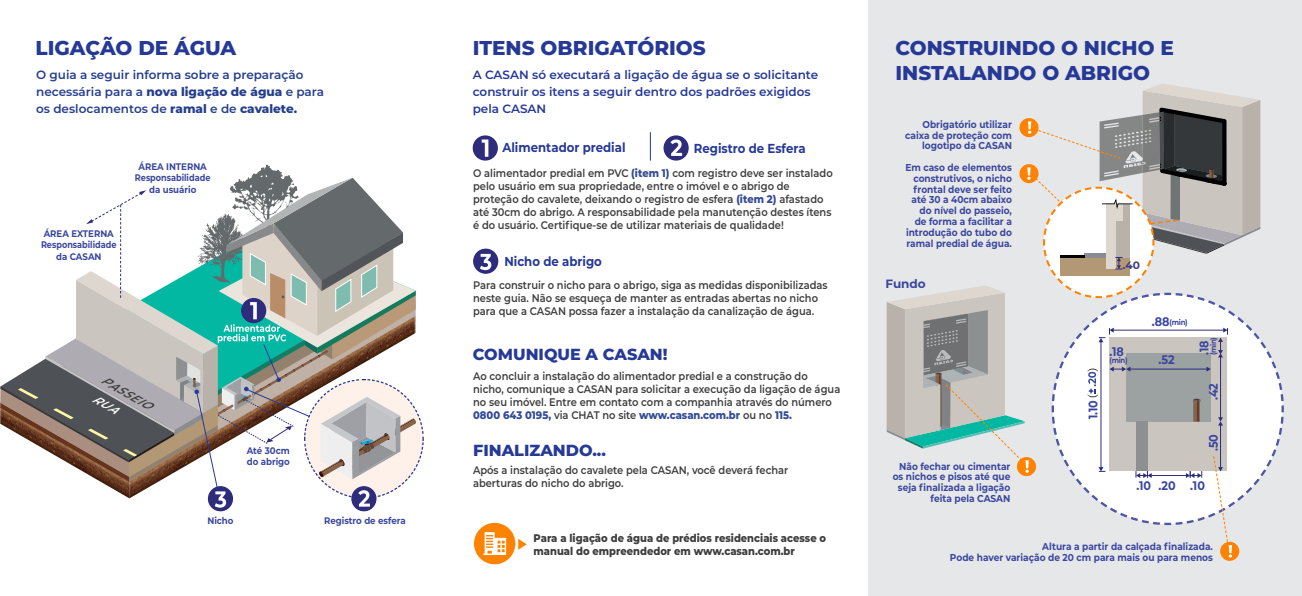
<style>
.page{position:relative;width:1302px;height:596px;background:#fff}
.page>*{position:absolute;margin:0;border:0;box-sizing:border-box;transform-origin:0 0}
.t1{font:800 20px/24.8px "Montserrat";color:#263996}
.t2{font:800 16px "Montserrat";color:#263996}
.t3{font:700 13px "Montserrat";color:#263996;scale:.9 1}
.t4{font:700 12.4px "Montserrat";color:#3a479e;scale:.9 1}
.t5{font:600 12px/16.8px "Montserrat";color:#253f8e}
.t6{font:600 12px/16.8px "Montserrat";color:#263996}
.t7{font:700 12px "Montserrat";color:#3a479e}
.t8{font:italic 600 11.3px "Montserrat";color:#3e3e3f}
.t9{font:600 11px/13px "Montserrat";color:#3e3e3f;scale:.9 1}
.t10{font:800 11px/13px "Montserrat";color:#3e3e3f;scale:.9 1}
.t11{font:700 10.7px "Montserrat";color:#3e3b84}
.t12{font:700 10px/10.8px "Montserrat";color:#3a479e;text-align:right;scale:.9 1}
.t13{font:700 9.5px "Montserrat";color:#3a479e;scale:.9 1}
.t14{font:700 9.5px "Montserrat";color:#3a479e;scale:.85 1}
.t15{font:700 7.8px "Montserrat";letter-spacing:-.04em;color:#3a479e;scale:.9 1}
.s1{font-weight:800}
.s2{font-weight:800;color:#354d96}
.s3{font-size:12.4px}
</style>
<div class="page">
<div style="left:867px;top:0;width:434px;height:595px;background:#e6e7e9"></div>
<div style="left:474px;top:522px;width:41px;height:42px;background:#ff8200;border-radius:50%"></div>
<div style="left:664px;top:136px;width:24px;height:24px;background:#2e2d7c;border-radius:50%"></div>
<div style="left:663px;top:135px;width:25px;height:25px;border:1px solid #2e2d7c;border-radius:50%"></div>
<svg style="left:670px;top:139px;width:12px;height:17px"></svg>
<div style="left:473px;top:249px;width:24px;height:24px;background:#2e2d7c;border-radius:50%"></div>
<div style="left:473px;top:248px;width:25px;height:25px;border:1px solid #2e2d7c;border-radius:50%"></div>
<svg style="left:480px;top:254px;width:11px;height:16px"></svg>
<div style="left:473px;top:136px;width:24px;height:24px;background:#2e2d7c;border-radius:50%"></div>
<div style="left:472px;top:135px;width:26px;height:25px;border:1px solid #2e2d7c;border-radius:50%"></div>
<svg style="left:481px;top:139px;width:7px;height:18px"></svg>
<svg style="left:649px;top:132px;width:1px;height:28px"></svg>
<svg style="left:483px;top:532px;width:23px;height:22px"></svg>
<svg style="left:518px;top:539px;width:8px;height:10px"></svg>
<div style="left:352px;top:486px;width:24px;height:24px;background:#2e2d7c;border-radius:50%"></div>
<div style="left:351px;top:486px;width:25px;height:25px;border:1px solid #2e2d7c;border-radius:50%"></div>
<svg style="left:208px;top:486px;width:24px;height:24px"></svg>
<div style="left:208px;top:486px;width:25px;height:25px;border:1px solid #2e2d7c;border-radius:50%"></div>
<svg style="left:1219px;top:541px;width:19px;height:19px"></svg>
<svg style="left:886px;top:83px;width:398px;height:474px"></svg>
<svg style="left:0;top:164px;width:424px;height:343px"></svg>
<p class="t1" style="left:36px;top:35px;width:202px">LIGAÇÃO DE ÁGUA</p>
<p class="t1" style="left:472px;top:35px;width:234px">ITENS OBRIGATÓRIOS</p>
<p class="t5" style="left:36px;top:66px;width:289px">O guia a seguir informa sobre a preparação necessária para a <span class="s1">nova ligação de água</span> e para os deslocamentos de <span class="s1">ramal</span> e de <span class="s1">cavalete.</span></p>
<p class="t6" style="left:472px;top:66px;width:347px">A CASAN só executará a ligação de água se o solicitante construir os itens a seguir dentro dos padrões exigidos</p>
<p class="t6" style="left:472px;top:100px;width:75px">pela CASAN</p>
<p class="t13" style="left:44px;top:226px;width:79px">ÁREA EXTERNA</p>
<p class="t14" style="left:41px;top:238px;width:90px">Responsabilidade</p>
<p class="t13" style="left:56px;top:249px;width:52px">da CASAN</p>
<p class="t13" style="left:138px;top:159px;width:77px">ÁREA INTERNA</p>
<p class="t14" style="left:135px;top:171px;width:90px">Responsabilidade</p>
<p class="t13" style="left:149px;top:182px;width:54px">da usuário</p>
<p class="t8" style="left:106px;top:371px;width:57px;rotate:30deg">PASSEIO</p>
<p class="t13" style="left:247px;top:443px;width:49px">Até 30cm</p>
<p class="t13" style="left:247px;top:455px;width:49px">do abrigo</p>
<p class="t13" style="left:207px;top:513px;width:31px">Nicho</p>
<p class="t13" style="left:324px;top:513px;width:92px">Registro de esfera</p>
<p class="t3" style="left:502px;top:138px;width:138px">Alimentador predial</p>
<p class="t3" style="left:693px;top:139px;width:126px">Registro de Esfera</p>
<p class="t9" style="left:473px;top:165px;width:401px">O alimentador predial em PVC <span class="s2">(item 1)</span> com registro deve ser instalado pelo usuário em sua propriedade, entre o imóvel e o abrigo de proteção do cavalete, deixando o registro de esfera <span class="s2">(item 2)</span> afastado até 30cm do abrigo. A responsabilidade pela manutenção destes ítens é do usuário. Certifique-se de utilizar materiais de qualidade!</p>
<p class="t3" style="left:504px;top:252px;width:110px">Nicho de abrigo</p>
<p class="t9" style="left:473px;top:278px;width:395px">Para construir o nicho para o abrigo, siga as medidas disponibilizadas neste guia. Não se esqueça de manter as entradas abertas no nicho para que a CASAN possa fazer a instalação da canalização de água.</p>
<p class="t2" style="left:472px;top:342px;width:196px">COMUNIQUE A CASAN!</p>
<p class="t9" style="left:473px;top:368px;width:409px">Ao concluir a instalação do alimentador predial e a construção do nicho, comunique a CASAN para solicitar a execução da ligação de água no seu imóvel. Entre em contato com a companhia através do número <span class="s2">0800 643 0195,</span> via CHAT no site <span class="s2">www.casan.com.br</span> ou no <span class="s2">115.</span></p>
<p class="t2" style="left:473px;top:438px;width:134px">FINALIZANDO...</p>
<p class="t9" style="left:473px;top:463px;width:352px">Após a instalação do cavalete pela CASAN, você deverá fechar aberturas do nicho do abrigo.</p>
<p class="t10" style="left:533px;top:530px;width:326px">Para a ligação de água de prédios residenciais acesse o manual do empreendedor em www.casan.com.br</p>
<p class="t1" style="left:895px;top:35px;width:280px">CONSTRUINDO O NICHO E<br>INSTALANDO O ABRIGO</p>
<p class="t12" style="left:905px;top:118px;width:120px">Obrigatório utilizar caixa de proteção com logotipo da CASAN</p>
<p class="t12" style="left:905px;top:161px;width:120px">Em caso de elementos construtivos, o nicho frontal deve ser feito até 30 a 40cm abaixo do nível do passeio, de forma a facilitar a introdução do tubo do ramal predial de água.</p>
<p class="t7" style="left:885px;top:275px;width:42px">Fundo</p>
<p class="t12" style="left:892px;top:460px;width:132px">Não fechar ou cimentar os nichos e pisos até que seja finalizada a ligação feita pela CASAN</p>
<p class="t11" style="left:1122px;top:257px;width:19px">.40</p>
<p class="t4" style="left:1083px;top:419px;width:23px;rotate:-90deg">1.10</p>
<p class="t15" style="left:1151px;top:316px;width:41px"><span class="s3">.88</span>(min)</p>
<p class="t4" style="left:1109px;top:342px;width:18px">.18</p>
<p class="t4" style="left:1194px;top:355px;width:18px;rotate:-90deg">.18</p>
<p class="t15" style="left:1207px;top:355px;width:22px;rotate:-90deg">(min)</p>
<p class="t15" style="left:1109px;top:354px;width:22px">(min)</p>
<p class="t4" style="left:1158px;top:350px;width:19px">.52</p>
<p class="t4" style="left:1204px;top:400px;width:21px;rotate:-90deg">.42</p>
<p class="t4" style="left:1204px;top:451px;width:21px;rotate:-90deg">.50</p>
<p class="t4" style="left:1136px;top:476px;width:18px">.10</p>
<p class="t4" style="left:1158px;top:476px;width:21px">.20</p>
<p class="t4" style="left:1189px;top:476px;width:18px">.10</p>
<p class="t12" style="left:1041px;top:540px;width:191px">Altura a partir da calçada finalizada.</p>
<p class="t12" style="left:949px;top:550px;width:294px">Pode haver variação de 20 cm para mais ou para menos</p>
</div>
